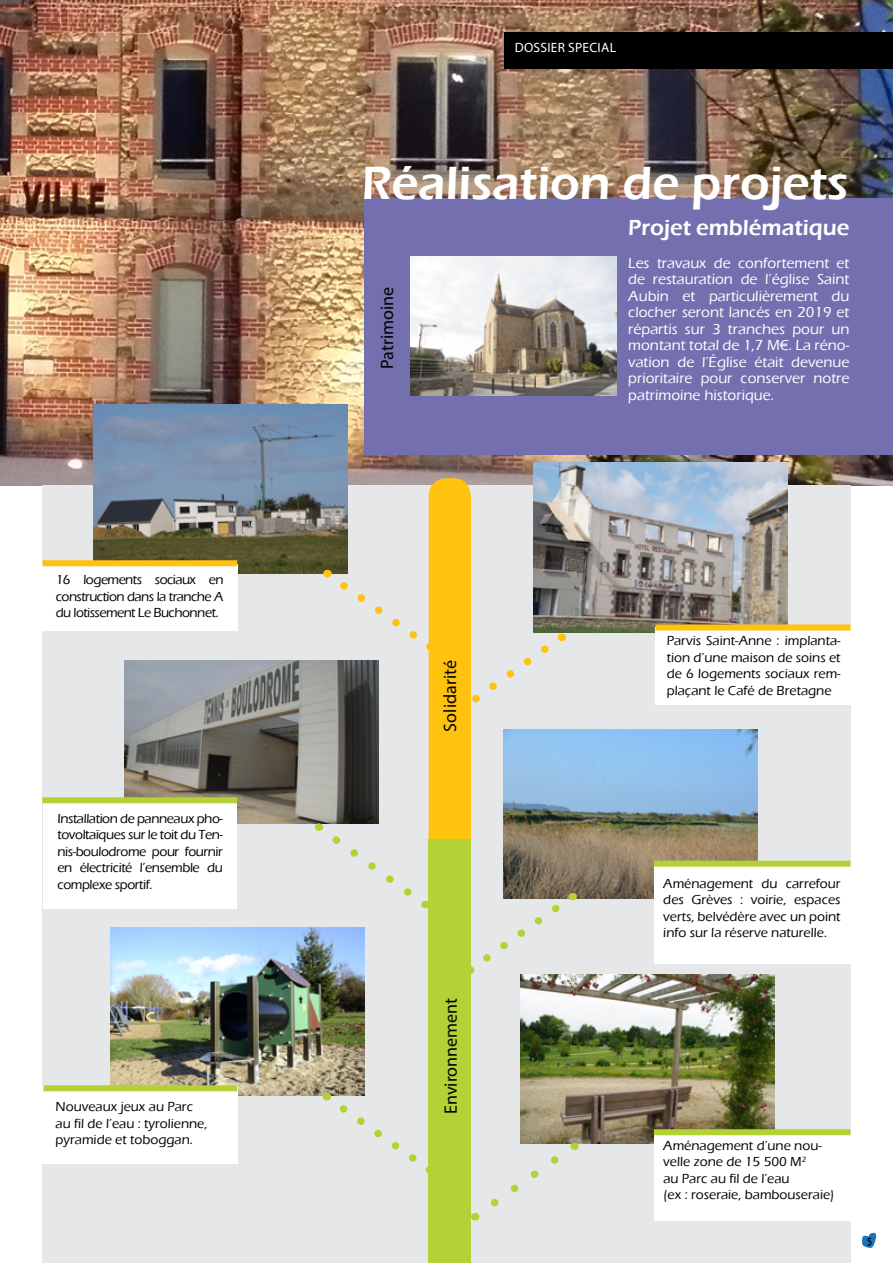
<style>
.page{position:relative;width:893px;height:1263px;background:#fff}
.page>*{position:absolute;margin:0;border:0;box-sizing:border-box;transform-origin:0 0}
.t1{font:600 48px "Eras ITC";color:#fff}
.t2{font:600 22.5px "Eras ITC";color:#fff}
.t3{font:18px "Myriad Pro";color:#000}
.t4{font:500 15px/16.5px "Eras ITC";color:#fff;text-align:justify}
.t5{font:500 13.5px/16.5px "Eras ITC";color:#000;text-align:justify}
.t6{font:13.5px "Myriad Pro";color:#fff}
.t7{font:700 11.55px "Designio";color:#000}
</style>
<div class="page">
<img style="left:0;top:0;width:893px;height:485px">
<svg style="left:862px;top:1232px;width:15px;height:16px"></svg>
<div style="left:42px;top:485px;width:808px;height:778px;background:#e6e7e8"></div>
<div style="left:505px;top:32px;width:388px;height:36px;background:#000"></div>
<img style="left:110px;top:927px;width:216px;height:168px">
<img style="left:575px;top:974px;width:200px;height:170px">
<img style="left:534px;top:462px;width:254px;height:170px">
<img style="left:124px;top:660px;width:202px;height:163px">
<img style="left:575px;top:730px;width:182px;height:168px">
<img style="left:94px;top:404px;width:253px;height:169px">
<div style="left:654px;top:864px;width:196px;height:99px;background:#fff"></div>
<div style="left:654px;top:861px;width:196px;height:6px;background:#b3d235"></div>
<div style="left:656px;top:627px;width:195px;height:78px;background:#fff"></div>
<div style="left:656px;top:624px;width:195px;height:6px;background:#ffc20e"></div>
<div style="left:654px;top:1134px;width:196px;height:86px;background:#fff"></div>
<div style="left:654px;top:1129px;width:196px;height:6px;background:#b3d235"></div>
<div style="left:42px;top:564px;width:195px;height:66px;background:#fff"></div>
<div style="left:43px;top:560px;width:194px;height:6px;background:#ffc20e"></div>
<div style="left:43px;top:799px;width:194px;height:109px;background:#fff"></div>
<div style="left:42px;top:797px;width:195px;height:6px;background:#b3d235"></div>
<div style="left:42px;top:1087px;width:195px;height:77px;background:#fff"></div>
<div style="left:43px;top:1085px;width:194px;height:6px;background:#b3d235"></div>
<div style="left:364px;top:198px;width:529px;height:257px;background:#7470af"></div>
<img style="left:411px;top:257px;width:205px;height:138px">
<svg style="left:326px;top:478px;width:249px;height:785px"></svg>
<p class="t5" style="left:56px;top:572px;width:169px">16 logements sociaux en construction dans la tranche A du lotissement Le Buchonnet.</p>
<p class="t5" style="left:57px;top:810px;width:167px">Installation de panneaux pho&shy;tovoltaïques sur le toit du Ten&shy;nis-boulodrome pour fournir en électricité l’ensemble du complexe sportif.</p>
<p class="t5" style="left:56px;top:1099px;width:153px;text-align:left">Nouveaux jeux au Parc au fil de l’eau : tyrolienne, pyramide et toboggan.</p>
<p class="t6" style="left:515px;top:39px;width:8px">DOSSIE</p>
<p class="t6" style="left:558px;top:39px;width:60px">R SPECIAL</p>
<h1 class="t1" style="left:361px;top:155px;width:489px">Réalisation de projets</h1>
<h3 class="t3" style="left:376px;top:369px;width:83px;rotate:-90deg">Patrimoine</h3>
<h2 class="t2" style="left:628px;top:214px;width:223px">Projet emblématique</h2>
<p class="t4" style="left:628px;top:255px;width:223px">Les travaux de confortement et de restauration de l’église Saint Aubin et particulièrement du clocher seront lancés en 2019 et répartis sur 3 tranches pour un montant total de 1,7 M€. La réno&shy;vation de l’Église était devenue prioritaire pour conserver notre patrimoine historique.</p>
<h3 class="t3" style="left:439px;top:731px;width:73px;rotate:-90deg">Solidarité</h3>
<h3 class="t3" style="left:440px;top:1114px;width:117px;rotate:-90deg">Environnement</h3>
<p class="t5" style="left:667px;top:633px;width:175px">Parvis Saint-Anne : implanta&shy;tion d’une maison de soins et de 6 logements sociaux rem&shy;plaçant le Café de Bretagne</p>
<p class="t5" style="left:663px;top:875px;width:179px">Aménagement du carrefour des Grèves : voirie, espaces verts, belvédère avec un point info sur la réserve naturelle.</p>
<p class="t5" style="left:663px;top:1137px;width:173px;text-align:left">Aménagement d’une nou&shy;velle zone de 15 500 M<sup>2<br></sup>au Parc au fil de l’eau<br>(ex : roseraie, bambouseraie)</p>
<p class="t7" style="left:867px;top:1235px;width:7px">5</p>
</div>
